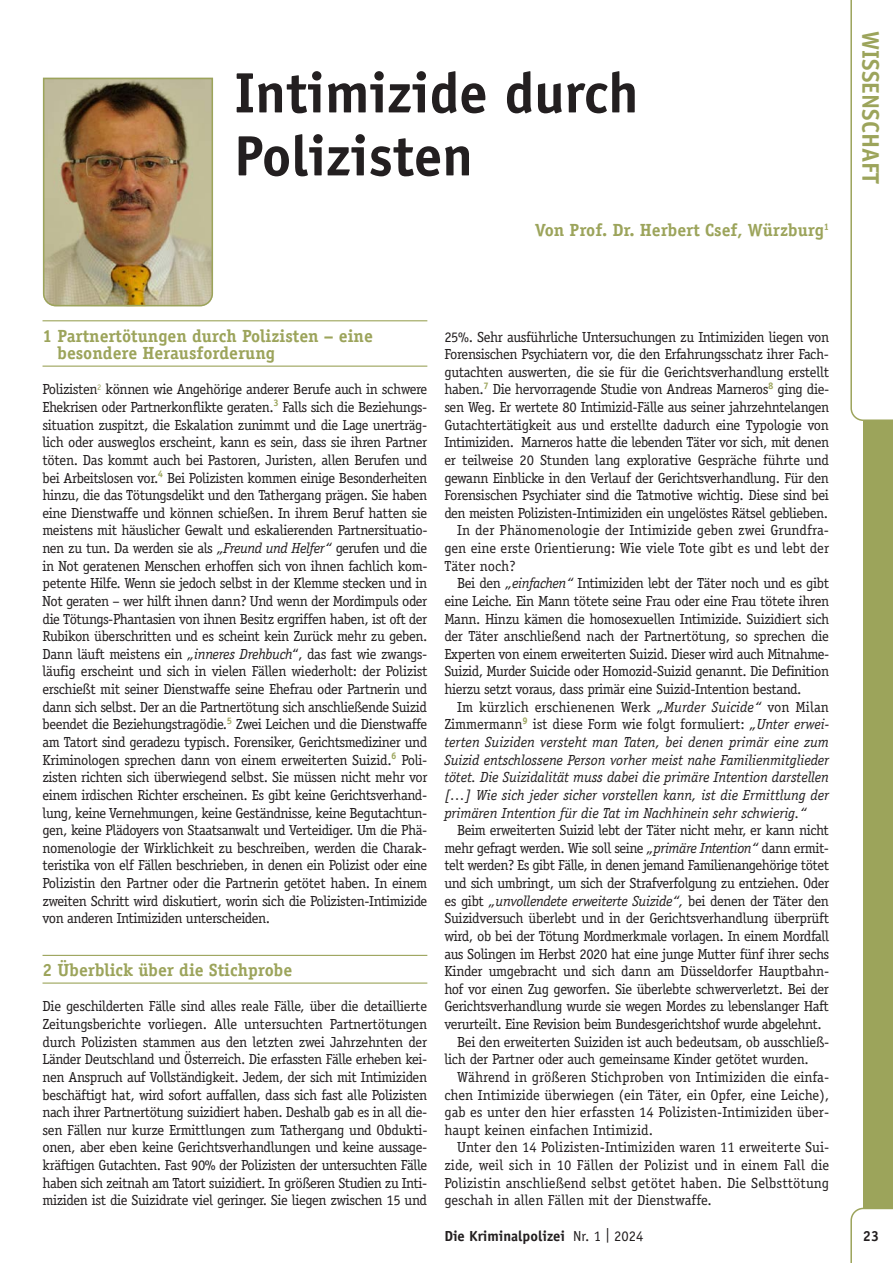
<style>
.page{position:relative;width:893px;height:1263px;background:#fff}
.page>*{position:absolute;margin:0;border:0;box-sizing:border-box;transform-origin:0 0}
.t1{font:700 57px/63px "Officina Sans";color:#231f20}
.t2{font:700 24px "Officina Sans";color:#9ca45b}
.t3{font:700 17.7px/17.7px "Officina Serif";color:#9ca45b}
.t4{font:14.7px/17.5px "Officina Serif";letter-spacing:-.025em;color:#231f20;text-align:justify}
.t5{font:14.7px "Officina Serif";color:#231f20}
.t6{font:italic 14.7px "Officina Serif";letter-spacing:-.01em;color:#231f20}
.t7{font:14.7px "Officina Serif";letter-spacing:.005em;color:#231f20}
.t8{font:14.7px "Officina Serif";letter-spacing:-.005em;color:#231f20}
.t9{font:700 14.7px "Officina Sans";color:#231f20}
.s1{font-style:italic}
.s2{font-style:normal}
.s3{font-weight:400}
</style>
<div class="page">
<div style="left:863px;top:0;width:30px;height:1263px;background:#9ca45b"></div>
<div style="left:850px;top:0;width:43px;height:421px;background:#fff"></div>
<svg style="left:850px;top:1208px;width:43px;height:55px"></svg>
<hr style="left:43px;top:320px;width:384px;height:1px;background:#9ca45b">
<hr style="left:43px;top:366px;width:384px;height:1px;background:#9ca45b">
<hr style="left:43px;top:955px;width:384px;height:1px;background:#9ca45b">
<hr style="left:43px;top:982px;width:384px;height:2px;background:#9ca45b">
<img style="left:42px;top:77px;width:172px;height:230px">
<h1 class="t1" style="left:234px;top:61px;width:406px">Intimizide durch<br>Polizisten</h1>
<p class="t3" style="left:535px;top:221px;width:296px">Von Prof. Dr. Herbert Csef, Würzburg<sup>1</sup></p>
<h2 class="t2" style="left:886px;top:31px;width:154px;rotate:90deg">WISSENSCHAFT</h2>
<p class="t3" style="left:58px;top:326px;width:317px;text-indent:-15px">1 Partnertötungen durch Polizisten – eine besondere Herausforderung</p>
<p class="t4" style="left:43px;top:381px;width:387px">Polizisten<sup>2</sup> können wie Angehörige anderer Berufe auch in schwere Ehekrisen oder Partnerkonflikte geraten.<sup>3</sup> Falls sich die Beziehungs&shy;situation zuspitzt, die Eskalation zunimmt und die Lage unerträg&shy;lich oder ausweglos erscheint, kann es sein, dass sie ihren Partner töten. Das kommt auch bei Pastoren, Juristen, allen Berufen und bei Arbeitslosen vor.<sup>4</sup> Bei Polizisten kommen einige Besonderheiten hinzu, die das Tötungsdelikt und den Tathergang prägen. Sie haben eine Dienstwaffe und können schießen. In ihrem Beruf hatten sie meistens mit häuslicher Gewalt und eskalierenden Partnersituatio&shy;nen zu tun. Da werden sie als <span class="s1">„Freund und Helfer“</span> gerufen und die in Not geratenen Menschen erhoffen sich von ihnen fachlich kom&shy;petente Hilfe. Wenn sie jedoch selbst in der Klemme stecken und in Not geraten – wer hilft ihnen dann? Und wenn der Mordimpuls oder die Tötungs-Phantasien von ihnen Besitz ergriffen haben, ist oft der Rubikon überschritten und es scheint kein Zurück mehr zu geben.<br>Dann läuft meistens ein <span class="s1">„inneres Drehbuch</span>“, das fast wie zwangs&shy;läufig erscheint und sich in vielen Fällen wiederholt: der Polizist erschießt mit seiner Dienstwaffe seine Ehefrau oder Partnerin und dann sich selbst. Der an die Partnertötung sich anschließende Suizid beendet die Beziehungstragödie.<sup>5</sup> Zwei Leichen und die Dienstwaffe am Tatort sind geradezu typisch. Forensiker, Gerichtsmediziner und Kriminologen sprechen dann von einem erweiterten Suizid.<sup>6</sup> Poli&shy;zisten richten sich überwiegend selbst. Sie müssen nicht mehr vor einem irdischen Richter erscheinen. Es gibt keine Gerichtsverhand&shy;lung, keine Vernehmungen, keine Geständnisse, keine Begutachtun&shy;gen, keine Plädoyers von Staatsanwalt und Verteidiger. Um die Phä&shy;nomenologie der Wirklichkeit zu beschreiben, werden die Charak&shy;teristika von elf Fällen beschrieben, in denen ein Polizist oder eine Polizistin den Partner oder die Partnerin getötet haben. In einem zweiten Schritt wird diskutiert, worin sich die Polizisten-Intimizide von anderen Intimiziden unterscheiden.</p>
<p class="t3" style="left:43px;top:961px;width:251px">2 Überblick über die Stichprobe</p>
<p class="t4" style="left:43px;top:998px;width:386px">Die geschilderten Fälle sind alles reale Fälle, über die detaillierte Zeitungsberichte vorliegen. Alle untersuchten Partnertötungen durch Polizisten stammen aus den letzten zwei Jahrzehnten der Länder Deutschland und Österreich. Die erfassten Fälle erheben kei&shy;nen Anspruch auf Vollständigkeit. Jedem, der sich mit Intimiziden beschäftigt hat, wird sofort auffallen, dass sich fast alle Polizisten nach ihrer Partnertötung suizidiert haben. Deshalb gab es in all die&shy;sen Fällen nur kurze Ermittlungen zum Tathergang und Obdukti&shy;onen, aber eben keine Gerichtsverhandlungen und keine aussage&shy;kräftigen Gutachten. Fast 90% der Polizisten der untersuchten Fälle haben sich zeitnah am Tatort suizidiert. In größeren Studien zu Inti&shy;miziden ist die Suizidrate viel geringer. Sie liegen zwischen 15 und</p>
<p class="t4" style="left:444px;top:328px;width:386px">25%. Sehr ausführliche Untersuchungen zu Intimiziden liegen von</p>
<p class="t4" style="left:444px;top:345px;width:386px">Forensischen Psychiatern vor, die den Erfahrungsschatz ihrer Fach-</p>
<p class="t4" style="left:444px;top:363px;width:386px">gutachten auswerten, die sie für die Gerichtsverhandlung erstellt</p>
<p class="t4" style="left:444px;top:381px;width:386px">haben.<sup>7</sup> Die hervorragende Studie von Andreas Marneros<sup>8</sup> ging die-</p>
<p class="t4" style="left:444px;top:398px;width:386px">sen Weg. Er wertete 80 Intimizid-Fälle aus seiner jahrzehntelangen</p>
<p class="t4" style="left:444px;top:416px;width:386px">Gutachtertätigkeit aus und erstellte dadurch eine Typologie von</p>
<p class="t4" style="left:444px;top:434px;width:386px">Intimiziden. Marneros hatte die lebenden Täter vor sich, mit denen</p>
<p class="t4" style="left:444px;top:451px;width:386px">er teilweise 20 Stunden lang explorative Gespräche führte und</p>
<p class="t4" style="left:444px;top:469px;width:386px">gewann Einblicke in den Verlauf der Gerichtsverhandlung. Für den</p>
<p class="t4" style="left:444px;top:486px;width:386px">Forensischen Psychiater sind die Tatmotive wichtig. Diese sind bei</p>
<p class="t4" style="left:444px;top:504px;width:385px">den meisten Polizisten-Intimiziden ein ungelöstes Rätsel geblieben.</p>
<p class="t7" style="left:457px;top:522px;width:373px">In der Phänomenologie der Intimizide geben zwei Grundfra-</p>
<p class="t5" style="left:444px;top:539px;width:386px">gen eine erste Orientierung: Wie viele Tote gibt es und lebt der</p>
<p class="t5" style="left:444px;top:557px;width:73px">Täter noch?</p>
<p class="t4" style="left:457px;top:575px;width:374px">Bei den <span class="s1">„einfachen“</span> Intimiziden lebt der Täter noch und es gibt</p>
<p class="t4" style="left:444px;top:592px;width:386px">eine Leiche. Ein Mann tötete seine Frau oder eine Frau tötete ihren</p>
<p class="t4" style="left:444px;top:610px;width:386px">Mann. Hinzu kämen die homosexuellen Intimizide. Suizidiert sich</p>
<p class="t4" style="left:444px;top:627px;width:386px">der Täter anschließend nach der Partnertötung, so sprechen die</p>
<p class="t4" style="left:444px;top:645px;width:386px">Experten von einem erweiterten Suizid. Dieser wird auch Mitnahme-</p>
<p class="t4" style="left:444px;top:663px;width:386px">Suizid, Murder Suicide oder Homozid-Suizid genannt. Die Definition</p>
<p class="t4" style="left:444px;top:680px;width:359px">hierzu setzt voraus, dass primär eine Suizid-Intention bestand.</p>
<p class="t5" style="left:457px;top:698px;width:373px">Im kürzlich erschienenen Werk <span class="s1">„Murder Suicide“</span> von Milan</p>
<p class="t8" style="left:444px;top:716px;width:386px">Zimmermann<sup>9</sup> ist diese Form wie folgt formuliert: <span class="s1">„Unter erwei-</span></p>
<p class="t6" style="left:444px;top:734px;width:386px">terten Suiziden versteht man Taten, bei denen primär eine zum</p>
<p class="t6" style="left:444px;top:751px;width:386px">Suizid entschlossene Person vorher meist nahe Familienmitglieder</p>
<p class="t6" style="left:444px;top:769px;width:386px">tötet. Die Suizidalität muss dabei die primäre Intention darstellen</p>
<p class="t6" style="left:444px;top:786px;width:386px">[…] Wie sich jeder sicher vorstellen kann, ist die Ermittlung der</p>
<p class="t6" style="left:444px;top:804px;width:364px">primären Intention für die Tat im Nachhinein sehr schwierig.“</p>
<p class="t4" style="left:457px;top:821px;width:373px">Beim erweiterten Suizid lebt der Täter nicht mehr, er kann nicht</p>
<p class="t4" style="left:444px;top:839px;width:386px">mehr gefragt werden. Wie soll seine <span class="s1">„primäre Intention“</span> dann ermit-</p>
<p class="t4" style="left:444px;top:857px;width:386px">telt werden? Es gibt Fälle, in denen jemand Familienangehörige tötet</p>
<p class="t4" style="left:444px;top:874px;width:386px">und sich umbringt, um sich der Strafverfolgung zu entziehen. Oder</p>
<p class="t6" style="left:444px;top:892px;width:386px"><span class="s2">es gibt</span> „unvollendete erweiterte Suizide“, <span class="s2">bei denen der Täter den</span></p>
<p class="t4" style="left:444px;top:909px;width:386px">Suizidversuch überlebt und in der Gerichtsverhandlung überprüft</p>
<p class="t4" style="left:444px;top:927px;width:386px">wird, ob bei der Tötung Mordmerkmale vorlagen. In einem Mordfall</p>
<p class="t4" style="left:444px;top:945px;width:386px">aus Solingen im Herbst 2020 hat eine junge Mutter fünf ihrer sechs</p>
<p class="t4" style="left:444px;top:962px;width:386px">Kinder umgebracht und sich dann am Düsseldorfer Hauptbahn-</p>
<p class="t4" style="left:444px;top:980px;width:386px">hof vor einen Zug geworfen. Sie überlebte schwerverletzt. Bei der</p>
<p class="t4" style="left:444px;top:998px;width:386px">Gerichtsverhandlung wurde sie wegen Mordes zu lebenslanger Haft</p>
<p class="t4" style="left:444px;top:1015px;width:379px">verurteilt. Eine Revision beim Bundesgerichtshof wurde abgelehnt.</p>
<p class="t4" style="left:457px;top:1033px;width:374px">Bei den erweiterten Suiziden ist auch bedeutsam, ob ausschließ-</p>
<p class="t4" style="left:444px;top:1050px;width:366px">lich der Partner oder auch gemeinsame Kinder getötet wurden.</p>
<p class="t5" style="left:457px;top:1068px;width:374px">Während in größeren Stichproben von Intimiziden die einfa-</p>
<p class="t5" style="left:444px;top:1086px;width:386px">chen Intimizide überwiegen (ein Täter, ein Opfer, eine Leiche),</p>
<p class="t5" style="left:444px;top:1103px;width:386px">gab es unter den hier erfassten 14 Polizisten-Intimiziden über-</p>
<p class="t5" style="left:444px;top:1121px;width:210px">haupt keinen einfachen Intimizid.</p>
<p class="t5" style="left:457px;top:1139px;width:374px">Unter den 14 Polizisten-Intimiziden waren 11 erweiterte Sui-</p>
<p class="t7" style="left:444px;top:1156px;width:386px">zide, weil sich in 10 Fällen der Polizist und in einem Fall die</p>
<p class="t7" style="left:444px;top:1174px;width:386px">Polizistin anschließend selbst getötet haben. Die Selbsttötung</p>
<p class="t5" style="left:444px;top:1192px;width:269px">geschah in allen Fällen mit der Dienstwaffe.</p>
<p class="t9" style="left:444px;top:1226px;width:201px">Die Kriminalpolizei <span class="s3">Nr. 1 | 2024</span></p>
<p class="t9" style="left:863px;top:1226px;width:18px">23</p>
</div>
